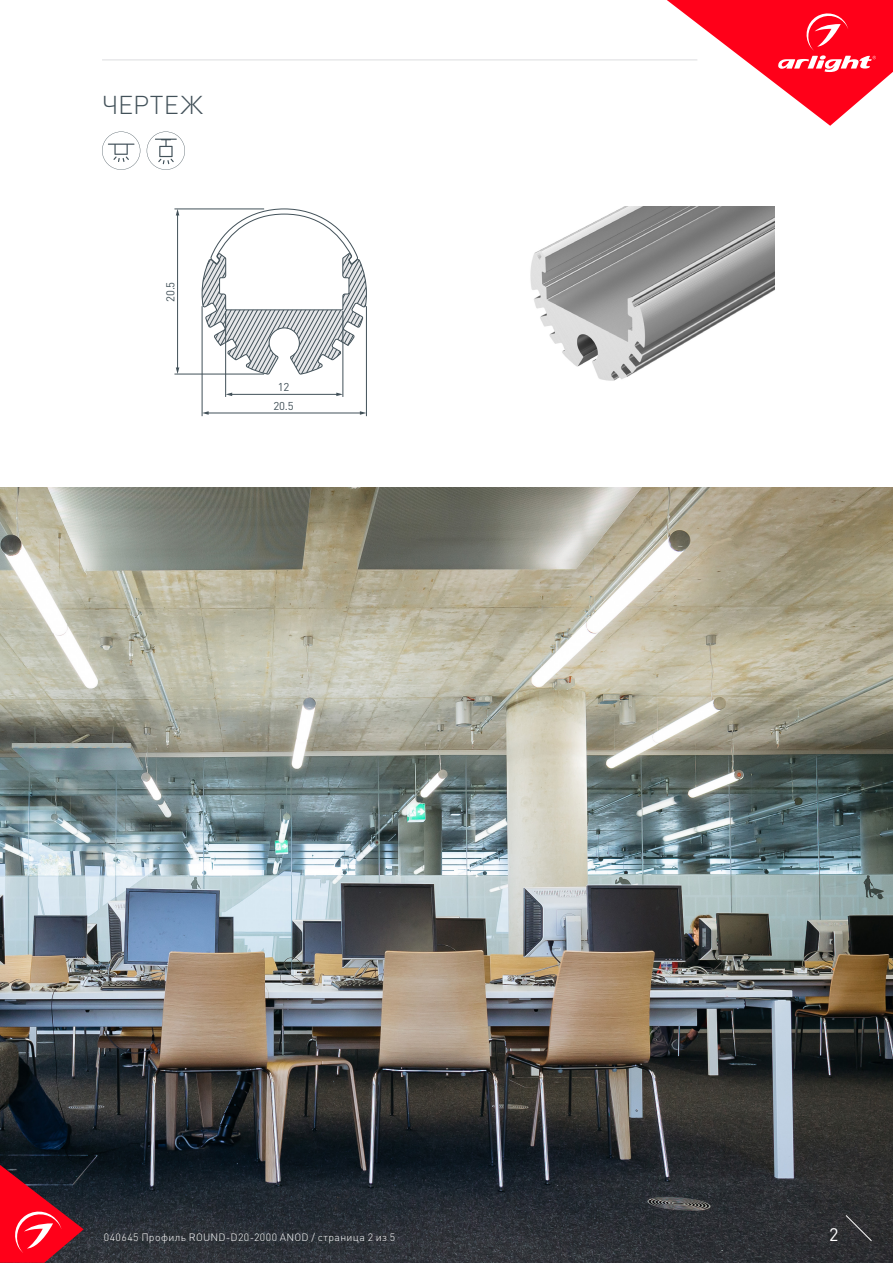
<style>
.page{position:relative;width:893px;height:1263px;background:#fff}
.page>*{position:absolute;margin:0;border:0;box-sizing:border-box;transform-origin:0 0}
.t1{font:300 25.5px "DIN Pro";letter-spacing:.01em;color:#425159}
.t2{font:18px "DIN Pro";color:#fff}
.t3{font:11.25px/18.6px "DIN Pro";color:#425159;text-align:center}
.t4{font:300 10.5px "DIN Pro";letter-spacing:.04em;color:#fff}
</style>
<div class="page">
<img style="left:0;top:487px;width:893px;height:776px">
<svg style="left:0;top:1165px;width:84px;height:98px;background:#a21a2c"></svg>
<svg style="left:845px;top:1215px;width:27px;height:26px"></svg>
<svg style="left:667px;top:0;width:226px;height:126px"></svg>
<hr style="left:102px;top:60px;width:595px;height:1px;background:#dcdddf">
<svg style="left:147px;top:132px;width:38px;height:38px"></svg>
<img style="left:530px;top:207px;width:245px;height:174px">
<hr style="left:366px;top:306px;width:1px;height:110px;background:#425159">
<hr style="left:202px;top:306px;width:1px;height:110px;background:#425159">
<hr style="left:231px;top:394px;width:106px;height:1px;background:#425159">
<svg style="left:336px;top:393px;width:7px;height:3px"></svg>
<svg style="left:226px;top:393px;width:6px;height:3px"></svg>
<hr style="left:207px;top:413px;width:154px;height:1px;background:#425159">
<svg style="left:360px;top:411px;width:6px;height:4px"></svg>
<svg style="left:202px;top:411px;width:7px;height:4px"></svg>
<hr style="left:177px;top:214px;width:1px;height:155px;background:#425159">
<svg style="left:176px;top:210px;width:3px;height:5px"></svg>
<svg style="left:176px;top:367px;width:3px;height:7px"></svg>
<svg style="left:201px;top:208px;width:166px;height:167px"></svg>
<hr style="left:174px;top:374px;width:90px;height:1px;background:#425159">
<hr style="left:174px;top:209px;width:90px;height:1px;background:#425159">
<hr style="left:343px;top:311px;width:1px;height:86px;background:#425159">
<hr style="left:225px;top:311px;width:1px;height:86px;background:#425159">
<svg style="left:102px;top:132px;width:38px;height:38px"></svg>
<p class="t1" style="left:102px;top:87px;width:102px">ЧЕРТЕЖ</p>
<p class="t3" style="left:161px;top:302px;width:21px;rotate:-90deg">20.5</p>
<p class="t3" style="left:274px;top:377px;width:21px">12<br>20.5</p>
<p class="t4" style="left:104px;top:1230px;width:293px">040645 Профиль ROUND-D20-2000 ANOD / страница 2 из 5</p>
<p class="t2" style="left:829px;top:1222px;width:11px">2</p>
</div>
